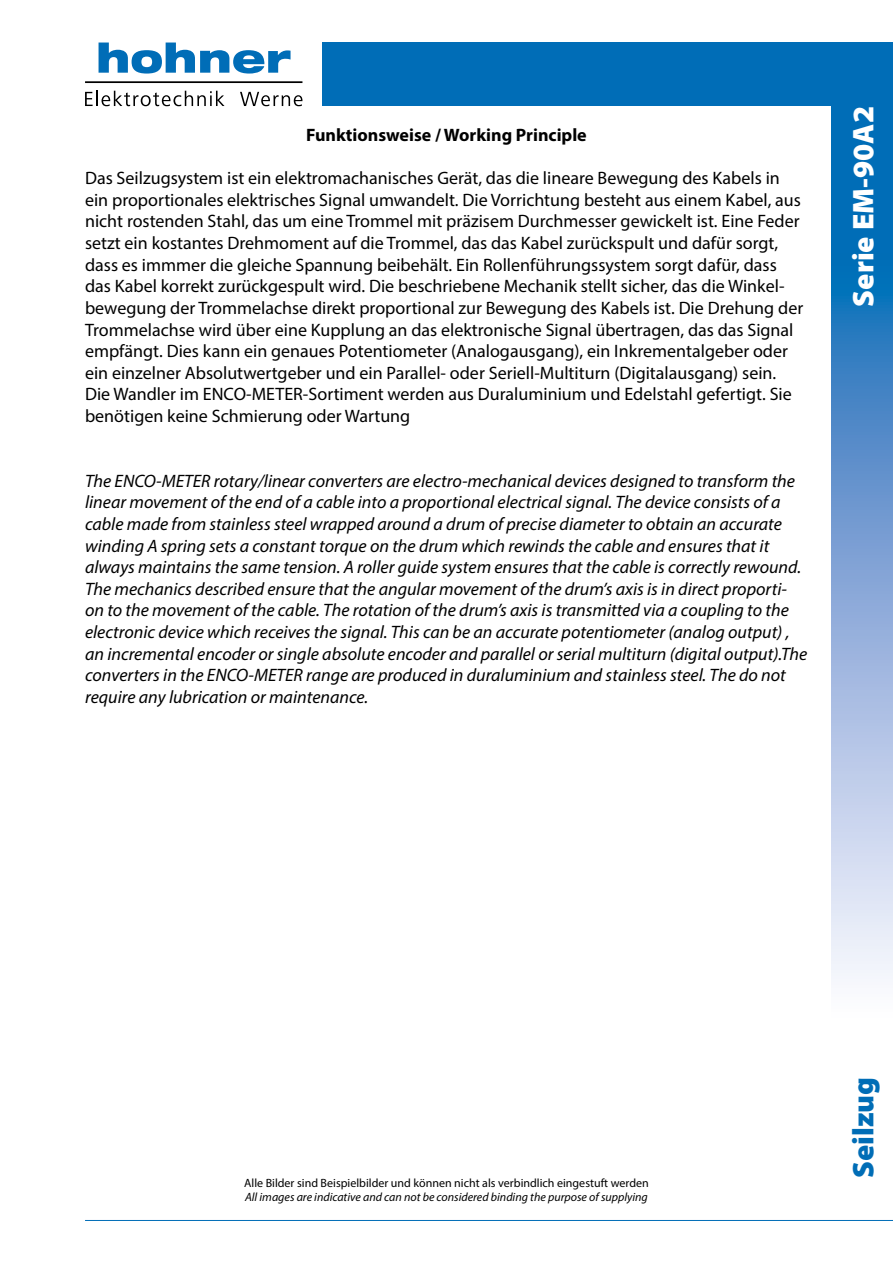
<style>
.page{position:relative;width:893px;height:1263px;background:#fff}
.page>*{position:absolute;margin:0;border:0;box-sizing:border-box;transform-origin:0 0}
.t1{font:900 30px "Myriad Pro";color:#fff}
.t2{font:900 30px "Myriad Pro";color:#006db6}
.t3{font:18px/21.6px "Myriad Pro";color:#000}
.t4{font:italic 18px/21.6px "Myriad Pro";color:#000}
.t5{font:700 18px "Myriad Pro";color:#000}
.t6{font:12px "Myriad Pro";color:#000}
.t7{font:italic 12px "Myriad Pro";color:#000}
</style>
<div class="page">
<div style="left:831px;top:43px;width:62px;height:211px;background:#006db7"></div>
<div style="left:323px;top:43px;width:570px;height:63px;background:#006db7"></div>
<svg style="left:831px;top:254px;width:62px;height:725px;background:#89aeda"></svg>
<hr style="left:85px;top:1220px;width:808px;height:1px;background:#006db7">
<svg style="left:99px;top:43px;width:192px;height:31px"></svg>
<svg style="left:85px;top:91px;width:140px;height:15px"></svg>
<svg style="left:240px;top:92px;width:62px;height:14px"></svg>
<hr style="left:85px;top:81px;width:217px;height:2px;background:#000">
<p class="t5" style="left:306px;top:123px;width:282px">Funktionsweise / Working Principle</p>
<p class="t3" style="left:85px;top:167px;width:720px">Das Seilzugsystem ist ein elektromachanisches Gerät, das die lineare Bewegung des Kabels in ein proportionales elektrisches Signal umwandelt. Die Vorrichtung besteht aus einem Kabel, aus nicht rostenden Stahl, das um eine Trommel mit präzisem Durchmesser gewickelt ist. Eine Feder setzt ein kostantes Drehmoment auf die Trommel, das das Kabel zurückspult und dafür sorgt, dass es immmer die gleiche Spannung beibehält. Ein Rollenführungssystem sorgt dafür, dass das Kabel korrekt zurückgespult wird. Die beschriebene Mechanik stellt sicher, das die Winkel&shy;bewegung der Trommelachse direkt proportional zur Bewegung des Kabels ist. Die Drehung der Trommelachse wird über eine Kupplung an das elektronische Signal übertragen, das das Signal empfängt. Dies kann ein genaues Potentiometer (Analogausgang), ein Inkrementalgeber oder ein einzelner Absolutwertgeber und ein Parallel- oder Seriell-Multiturn (Digitalausgang) sein.<br>Die Wandler im ENCO-METER-Sortiment werden aus Duraluminium und Edelstahl gefertigt. Sie benötigen keine Schmierung oder Wartung</p>
<p class="t4" style="left:85px;top:470px;width:724px">The ENCO-METER rotary/linear converters are electro-mechanical devices designed to transform the linear movement of the end of a cable into a proportional electrical signal. The device consists of a cable made from stainless steel wrapped around a drum of precise diameter to obtain an accurate winding A spring sets a constant torque on the drum which rewinds the cable and ensures that it always maintains the same tension. A roller guide system ensures that the cable is correctly rewound.<br>The mechanics described ensure that the angular movement of the drum’s axis is in direct proporti&shy;on to the movement of the cable. The rotation of the drum’s axis is transmitted via a coupling to the electronic device which receives the signal. This can be an accurate potentiometer (analog output) , an incremental encoder or single absolute encoder and parallel or serial multiturn (digital output).The converters in the ENCO-METER range are produced in duraluminium and stainless steel. The do not require any lubrication or maintenance.</p>
<h1 class="t1" style="left:843px;top:307px;width:202px;rotate:-90deg">Serie EM-90A2</h1>
<p class="t6" style="left:244px;top:1175px;width:406px">Alle Bilder sind Beispielbilder und können nicht als verbindlich eingestuft werden</p>
<p class="t7" style="left:245px;top:1190px;width:404px">All images are indicative and can not be considered binding the purpose of supplying</p>
<h1 class="t2" style="left:843px;top:1178px;width:103px;rotate:-90deg">Seilzug</h1>
</div>
